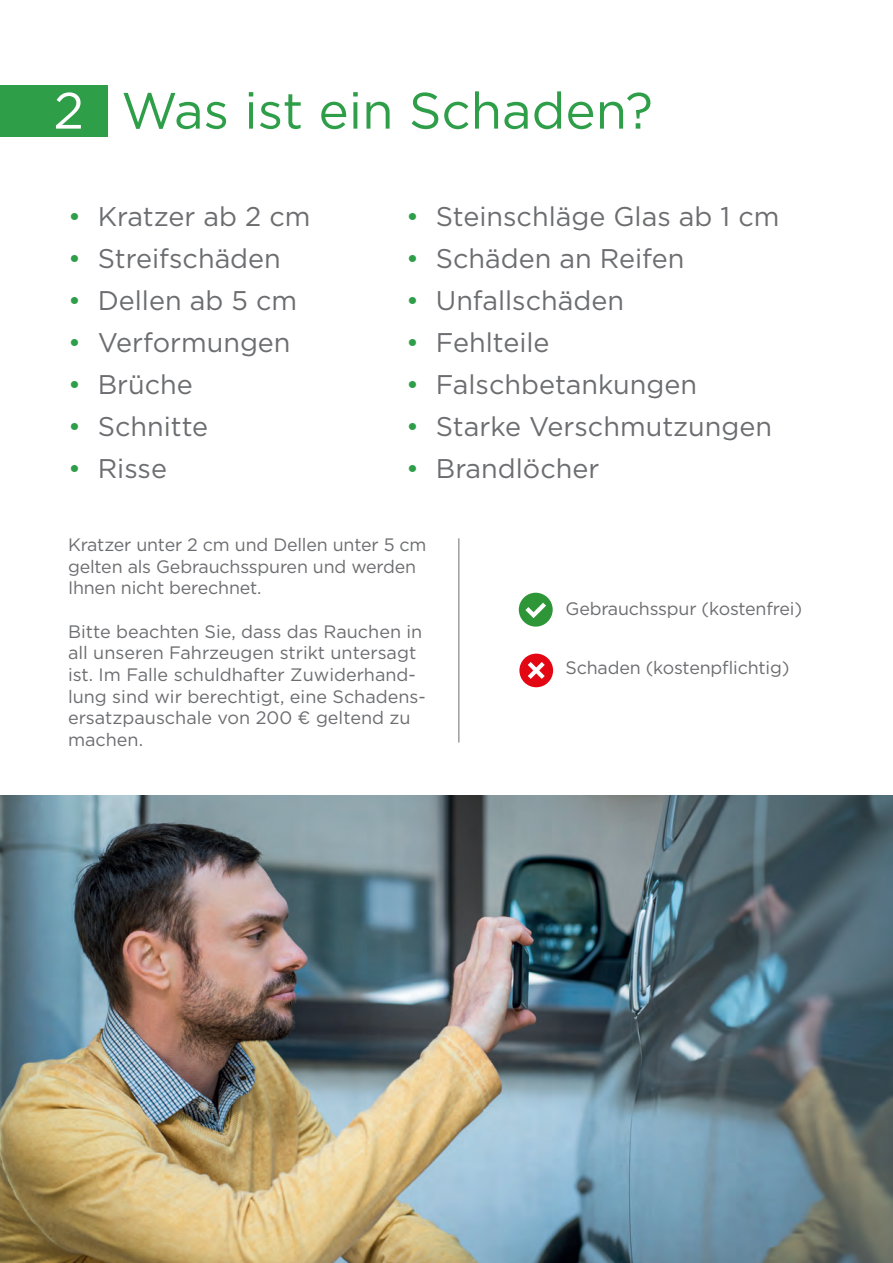
<style>
.page{position:relative;width:893px;height:1263px;background:#fff}
.page>*{position:absolute;margin:0;border:0;box-sizing:border-box;transform-origin:0 0}
.t1{font:51px "Gotham";color:#2e9e48}
.t2{font:27px "Gotham";color:#6c6d70}
.t3{font:18px/21.6px "Gotham";letter-spacing:-.005em;color:#6c6d70}
.s1{color:#fff}
.s2{color:#2e9e48}
</style>
<div class="page">
<img style="left:0;top:795px;width:893px;height:468px">
<div style="left:0;top:85px;width:107px;height:51px;background:#2e9e48"></div>
<div style="left:519px;top:593px;width:34px;height:34px;background:#2f9638;border-radius:50%"></div>
<svg style="left:525px;top:603px;width:21px;height:15px"></svg>
<div style="left:519px;top:654px;width:34px;height:33px;background:#e30613;border-radius:50%"></div>
<svg style="left:528px;top:662px;width:17px;height:17px"></svg>
<hr style="left:458px;top:538px;width:1px;height:204px;background:#6c6d70">
<h1 class="t1" style="left:54px;top:78px;width:601px"><span class="s1">2</span> Was ist ein Schaden?</h1>
<h2 class="t2" style="left:68px;top:199px;width:244px"><span class="s2">•</span> Kratzer ab 2 cm</h2>
<h2 class="t2" style="left:68px;top:241px;width:214px"><span class="s2">•</span> Streifschäden</h2>
<h2 class="t2" style="left:68px;top:283px;width:231px"><span class="s2">•</span> Dellen ab 5 cm</h2>
<h2 class="t2" style="left:68px;top:325px;width:224px"><span class="s2">•</span> Verformungen</h2>
<h2 class="t2" style="left:68px;top:367px;width:126px"><span class="s2">•</span> Brüche</h2>
<h2 class="t2" style="left:68px;top:409px;width:142px"><span class="s2">•</span> Schnitte</h2>
<h2 class="t2" style="left:68px;top:451px;width:100px"><span class="s2">•</span> Risse</h2>
<h2 class="t2" style="left:406px;top:199px;width:375px"><span class="s2">•</span> Steinschläge Glas ab 1 cm</h2>
<h2 class="t2" style="left:406px;top:241px;width:280px"><span class="s2">•</span> Schäden an Reifen</h2>
<h2 class="t2" style="left:406px;top:283px;width:219px"><span class="s2">•</span> Unfallschäden</h2>
<h2 class="t2" style="left:406px;top:325px;width:145px"><span class="s2">•</span> Fehlteile</h2>
<h2 class="t2" style="left:406px;top:367px;width:293px"><span class="s2">•</span> Falschbetankungen</h2>
<h2 class="t2" style="left:406px;top:409px;width:367px"><span class="s2">•</span> Starke Verschmutzungen</h2>
<h2 class="t2" style="left:406px;top:451px;width:195px"><span class="s2">•</span> Brandlöcher</h2>
<p class="t3" style="left:68px;top:534px;width:360px">Kratzer unter 2 cm und Dellen unter 5 cm gelten als Gebrauchsspuren und werden<br>Ihnen nicht berechnet.</p>
<p class="t3" style="left:68px;top:620px;width:359px">Bitte beachten Sie, dass das Rauchen in all unseren Fahrzeugen strikt untersagt ist. Im Falle schuldhafter Zuwiderhand&shy;lung sind wir berechtigt, eine Schadens&shy;ersatzpauschale von 200 € geltend zu machen.</p>
<p class="t3" style="left:566px;top:597px;width:238px">Gebrauchsspur (kostenfrei)</p>
<p class="t3" style="left:566px;top:657px;width:225px">Schaden (kostenpflichtig)</p>
</div>
